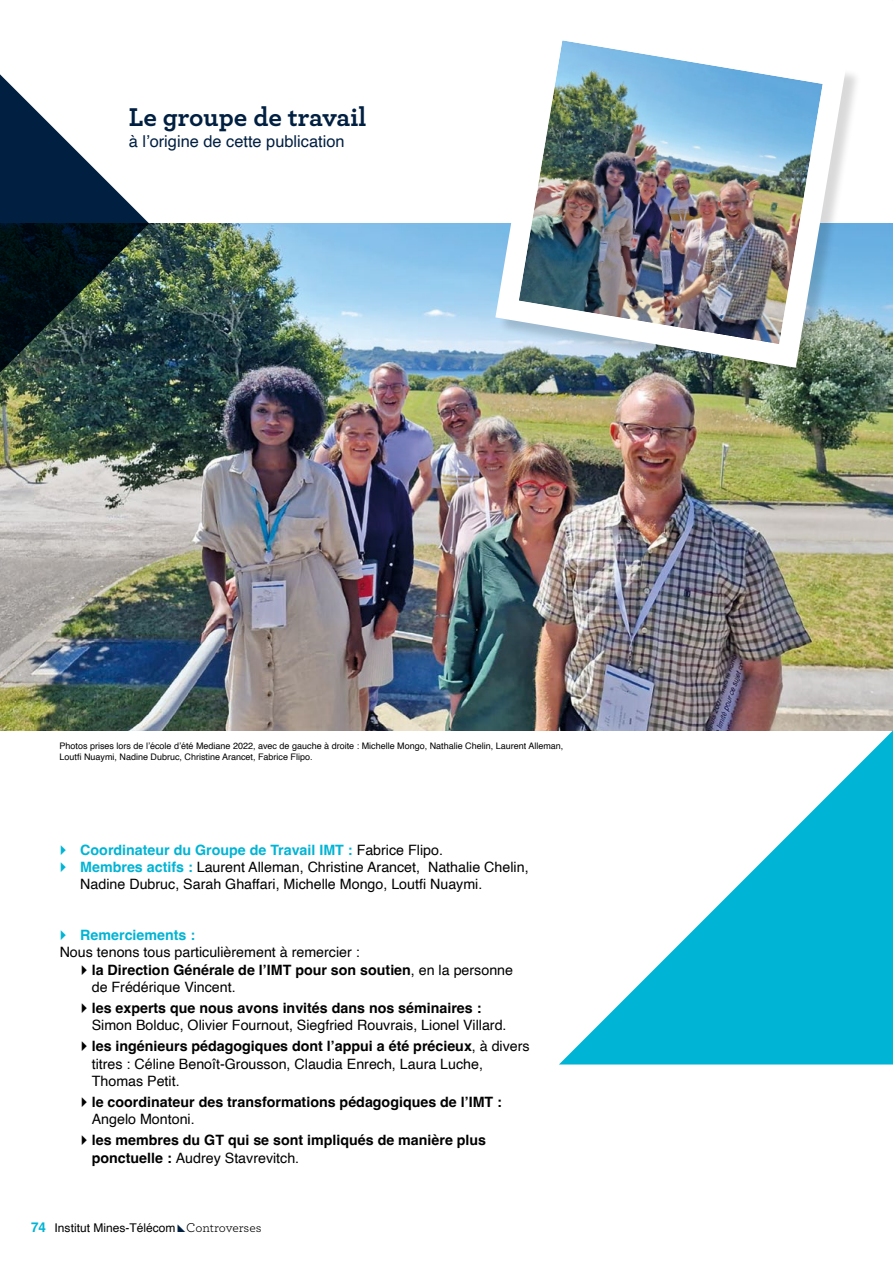
<style>
.page{position:relative;width:893px;height:1263px;background:#fff}
.page>*{position:absolute;margin:0;border:0;box-sizing:border-box;transform-origin:0 0}
.t1{font:700 27px "Archer";color:#001f41}
.t2{font:16.35px "Helvetica";color:#001f41}
.t3{font:14.25px/17.1px "Helvetica";color:#000}
.t4{font:700 14.25px/17.1px "Helvetica";color:#000}
.t5{font:700 14.25px "Helvetica";color:#00b4d5}
.t6{font:12px "Helvetica";color:#000}
.t7{font:9px/10.8px "Helvetica";color:#000}
.s1{font-weight:700;color:#00b4d5}
.s2{font-weight:700}
.s3{font-weight:400}
.s4{font-weight:700;font-size:13.5px;color:#00b4d5}
.s5{font-family:"Archer";font-size:13.5px}
</style>
<div class="page">
<img style="left:0;top:223px;width:893px;height:507px">
<div style="left:499px;top:20px;width:363px;height:364px;background:#000;opacity:.15"></div>
<img style="left:484px;top:20px;width:374px;height:359px">
<svg style="left:559px;top:730px;width:334px;height:334px"></svg>
<img style="left:0;top:74px;width:149px;height:386px">
<h1 class="t1" style="left:129px;top:96px;width:239px">Le groupe de travail</h1>
<p class="t2" style="left:129px;top:129px;width:217px">à l’origine de cette publication</p>
<p class="t7" style="left:60px;top:740px;width:505px">Photos prises lors de l’école d’été Mediane 2022, avec de gauche à droite : Michelle Mongo, Nathalie Chelin, Laurent Alleman,<br>Loutfi Nuaymi, Nadine Dubruc, Christine Arancet, Fabrice Flipo.</p>
<p class="t3" style="left:80px;top:842px;width:450px"><span class="s1">Coordinateur du Groupe de Travail IMT :</span> Fabrice Flipo.<br><span class="s1">Membres actifs :</span> Laurent Alleman, Christine Arancet, Nathalie Chelin,<br>Nadine Dubruc, Sarah Ghaffari, Michelle Mongo, Loutfi Nuaymi.</p>
<p class="t5" style="left:80px;top:926px;width:116px">Remerciements :</p>
<p class="t3" style="left:92px;top:944px;width:423px;text-indent:-32px">Nous tenons tous particulièrement à remercier :<br><span class="s2">la Direction Générale de l’IMT pour son soutien</span>, en la personne de Frédérique Vincent.</p>
<p class="t4" style="left:92px;top:1001px;width:391px">les experts que nous avons invités dans nos séminaires :</p>
<p class="t3" style="left:92px;top:1015px;width:439px;line-height:21.3px">Simon Bolduc, Olivier Fournout, Siegfried Rouvrais, Lionel Villard. <span class="s2">les ingénieurs pédagogiques dont l’appui a été précieux</span>, à divers</p>
<p class="t3" style="left:92px;top:1055px;width:393px">titres : Céline Benoît-Grousson, Claudia Enrech, Laura Luche,<br>Thomas Petit.</p>
<p class="t4" style="left:92px;top:1095px;width:412px">le coordinateur des transformations pédagogiques de l’IMT :</p>
<p class="t3" style="left:92px;top:1111px;width:104px">Angelo Montoni.</p>
<p class="t4" style="left:92px;top:1133px;width:396px">les membres du GT qui se sont impliqués de manière plus ponctuelle : <span class="s3">Audrey Stavrevitch.</span></p>
<p class="t6" style="left:31px;top:1218px;width:232px"><span class="s4">74</span> Institut Mines-Télécom <span class="s5">Controverses</span></p>
</div>
